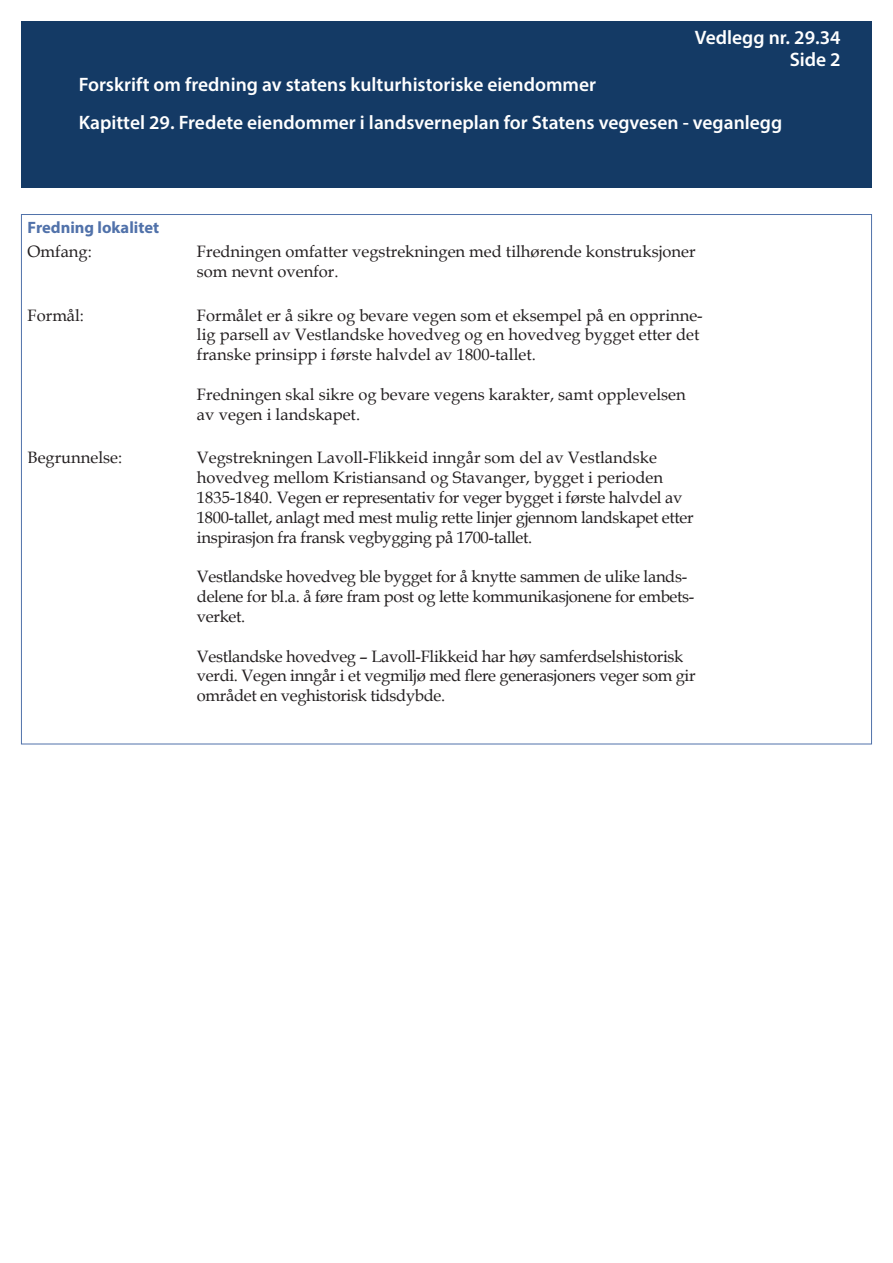
<style>
.page{position:relative;width:893px;height:1263px;background:#fff}
.page>*{position:absolute;margin:0;border:0;box-sizing:border-box;transform-origin:0 0}
.t1{font:600 19.5px/38.2px "Myriad Pro";color:#fff}
.Tekst_-_data_11{font:16.5px/19.8px "Book Antiqua";letter-spacing:-.02em;color:#231f20}
.Tekst_-_data_11-2{font:16.5px/19.8px "Book Antiqua";color:#231f20}
.Overskrift_2_MyrPro{font:700 16.5px "Myriad Pro";color:#5172aa}
</style>
<div class="page">
<div style="left:21px;top:21px;width:851px;height:167px;background:#143a65"></div>
<p class="t1" style="left:695px;top:26px;width:147px;line-height:22.4px;text-align:right">Vedlegg nr. 29.34<br>Side 2</p>
<p class="t1" style="left:79px;top:65px;width:705px">Forskrift om fredning av statens kulturhistoriske eiendommer<br>Kapittel 29. Fredete eiendommer i landsverneplan for Statens vegvesen - veganlegg</p>
<p class="Overskrift_2_MyrPro" style="left:28px;top:217px;width:133px">Fredning lokalitet</p>
<p class="Tekst_-_data_11-2" style="left:28px;top:241px;width:66px">Omfang:</p>
<p class="Tekst_-_data_11-2" style="left:197px;top:241px;width:500px">Fredningen omfatter vegstrekningen med tilhørende konstruksjoner som nevnt ovenfor.</p>
<p class="Tekst_-_data_11-2" style="left:28px;top:305px;width:58px">Formål:</p>
<p class="Tekst_-_data_11-2" style="left:197px;top:305px;width:507px">Formålet er å sikre og bevare vegen som et eksempel på en opprinne&shy;lig parsell av Vestlandske hovedveg og en hovedveg bygget etter det franske prinsipp i første halvdel av 1800-tallet.</p>
<p class="Tekst_-_data_11-2" style="left:197px;top:384px;width:490px">Fredningen skal sikre og bevare vegens karakter, samt opplevelsen av vegen i landskapet.</p>
<p class="Tekst_-_data_11-2" style="left:28px;top:448px;width:96px">Begrunnelse:</p>
<p class="Tekst_-_data_11" style="left:197px;top:448px;width:498px">Vegstrekningen Lavoll-Flikkeid inngår som del av Vestlandske hovedveg mellom Kristiansand og Stavanger, bygget i perioden 1835-1840. Vegen er representativ for veger bygget i første halvdel av 1800-tallet, anlagt med mest mulig rette linjer gjennom landskapet etter inspirasjon fra fransk vegbygging på 1700-tallet.</p>
<p class="Tekst_-_data_11" style="left:197px;top:566px;width:499px">Vestlandske hovedveg ble bygget for å knytte sammen de ulike lands&shy;delene for bl.a. å føre fram post og lette kommunikasjonene for embets&shy;verket.</p>
<p class="Tekst_-_data_11" style="left:197px;top:646px;width:500px">Vestlandske hovedveg – Lavoll-Flikkeid har høy samferdselshistorisk verdi. Vegen inngår i et vegmiljø med flere generasjoners veger som gir området en veghistorisk tidsdybde.</p>
</div>
